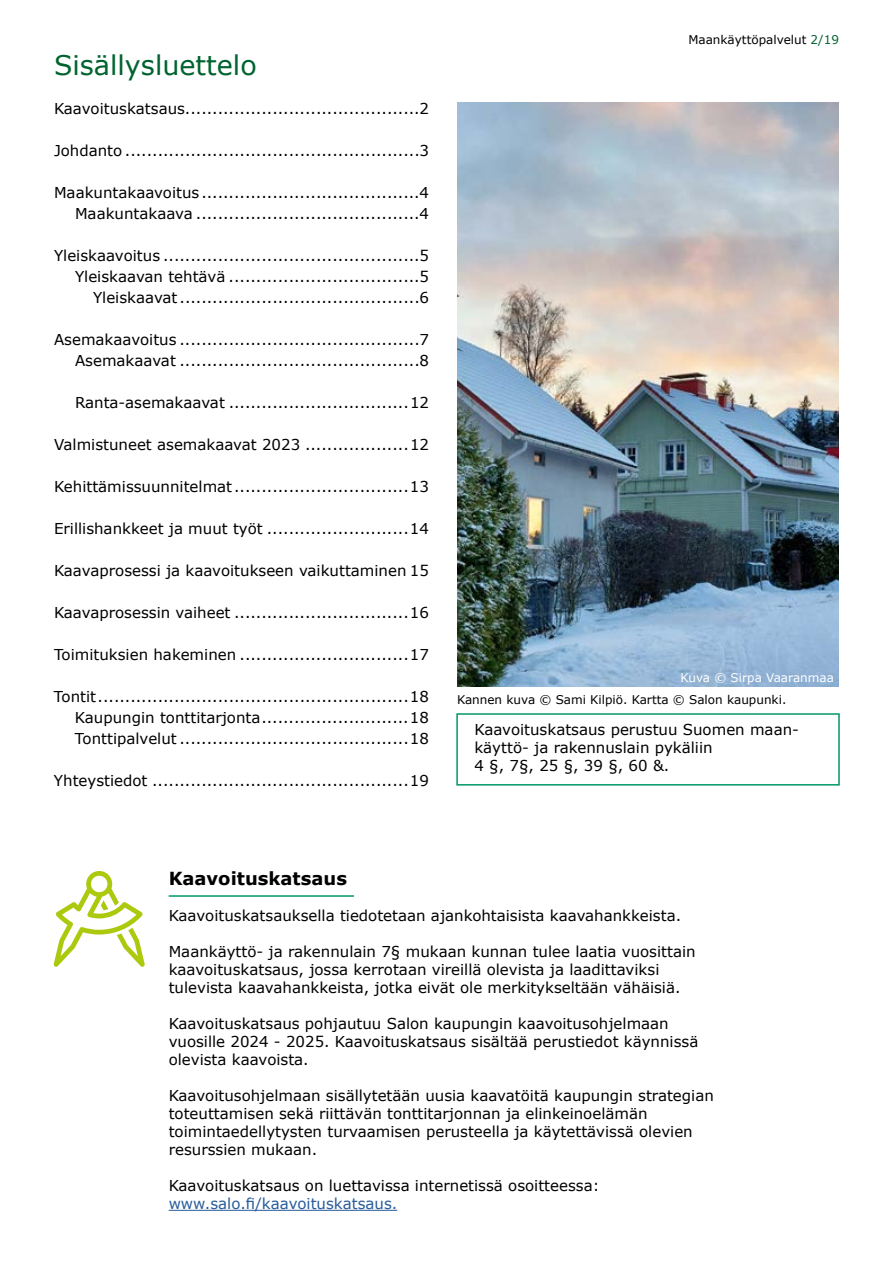
<style>
.page{position:relative;width:893px;height:1263px;background:#fff}
.page>*{position:absolute;margin:0;border:0;box-sizing:border-box;transform-origin:0 0}
.t1{font:27px "Verdana";color:#00632f}
.t2{font:700 18px "Verdana";color:#000}
.t3{font:15px/18px "Verdana";color:#000}
.t4{font:15px "Verdana";color:#275b9b}
.t5{font:12px "Verdana";color:#000}
.t6{font:12px "Verdana";color:#fff}
.s1{color:#00632f}
</style>
<div class="page">
<div style="left:456px;top:713px;width:384px;height:72px;border:2px solid #009869"></div>
<hr style="left:169px;top:1210px;width:228px;height:1px;background:#275b9b">
<svg style="left:54px;top:871px;width:89px;height:96px"></svg>
<hr style="left:169px;top:895px;width:185px;height:2px;background:#009869">
<img style="left:458px;top:103px;width:380px;height:583px">
<h1 class="t1" style="left:54px;top:46px;width:204px">Sisällysluettelo</h1>
<p class="t3" style="left:54px;top:99px;width:376px">Kaavoituskatsaus...........................................2</p>
<p class="t3" style="left:54px;top:141px;width:377px">Johdanto ......................................................3</p>
<p class="t3" style="left:54px;top:182px;width:377px;line-height:21px;text-align:right">Maakuntakaavoitus........................................4<br>Maakuntakaava .........................................4</p>
<p class="t3" style="left:54px;top:245px;width:377px;line-height:21px;text-align:right">Yleiskaavoitus ...............................................5<br>Yleiskaavan tehtävä ...................................5<br>Yleiskaavat............................................6</p>
<p class="t3" style="left:54px;top:329px;width:377px;line-height:21px;text-align:right">Asemakaavoitus ............................................7<br>Asemakaavat ............................................8</p>
<p class="t3" style="left:75px;top:393px;width:356px">Ranta-asemakaavat .................................12</p>
<p class="t3" style="left:54px;top:435px;width:377px">Valmistuneet asemakaavat 2023 ...................12</p>
<p class="t3" style="left:54px;top:477px;width:376px">Kehittämissuunnitelmat................................13</p>
<p class="t3" style="left:54px;top:519px;width:377px">Erillishankkeet ja muut työt ..........................14</p>
<p class="t3" style="left:54px;top:561px;width:376px">Kaavaprosessi ja kaavoitukseen vaikuttaminen 15</p>
<p class="t3" style="left:54px;top:603px;width:377px">Kaavaprosessin vaiheet ................................16</p>
<p class="t3" style="left:54px;top:645px;width:376px">Toimituksien hakeminen ...............................17</p>
<p class="t3" style="left:75px;top:686px;width:356px;line-height:21px;text-align:justify;text-indent:-21px">Tontit.........................................................18<br>Kaupungin tonttitarjonta...........................18<br>Tonttipalvelut ..........................................18</p>
<p class="t3" style="left:54px;top:771px;width:377px">Yhteystiedot ...............................................19</p>
<p class="t5" style="left:688px;top:32px;width:152px">Maankäyttöpalvelut <span class="s1">2/19</span></p>
<p class="t6" style="left:680px;top:669px;width:155px">Kuva © Sirpa Vaaranmaa</p>
<p class="t5" style="left:457px;top:692px;width:331px">Kannen kuva © Sami Kilpiö. Kartta © Salon kaupunki.</p>
<p class="t3" style="left:474px;top:720px;width:326px">Kaavoituskatsaus perustuu Suomen maan&shy;käyttö- ja rakennuslain pykäliin<br>4 §, 7§, 25 §, 39 §, 60 &amp;.</p>
<p class="t2" style="left:169px;top:866px;width:180px">Kaavoituskatsaus</p>
<p class="t3" style="left:169px;top:906px;width:514px">Kaavoituskatsauksella tiedotetaan ajankohtaisista kaavahankkeista.</p>
<p class="t3" style="left:169px;top:942px;width:528px">Maankäyttö- ja rakennulain 7§ mukaan kunnan tulee laatia vuosittain kaavoituskatsaus, jossa kerrotaan vireillä olevista ja laadittaviksi tulevista kaavahankkeista, jotka eivät ole merkitykseltään vähäisiä.</p>
<p class="t3" style="left:169px;top:1014px;width:531px">Kaavoituskatsaus pohjautuu Salon kaupungin kaavoitusohjelmaan vuosille 2024 - 2025. Kaavoituskatsaus sisältää perustiedot käynnissä olevista kaavoista.</p>
<p class="t3" style="left:169px;top:1086px;width:547px">Kaavoitusohjelmaan sisällytetään uusia kaavatöitä kaupungin strategian toteuttamisen sekä riittävän tonttitarjonnan ja elinkeinoelämän toimintaedellytysten turvaamisen perusteella ja käytettävissä olevien resurssien mukaan.</p>
<p class="t3" style="left:169px;top:1176px;width:432px">Kaavoituskatsaus on luettavissa internetissä osoitteessa:</p>
<p class="t4" style="left:169px;top:1193px;width:230px">www.salo.fi/kaavoituskatsaus.</p>
</div>
